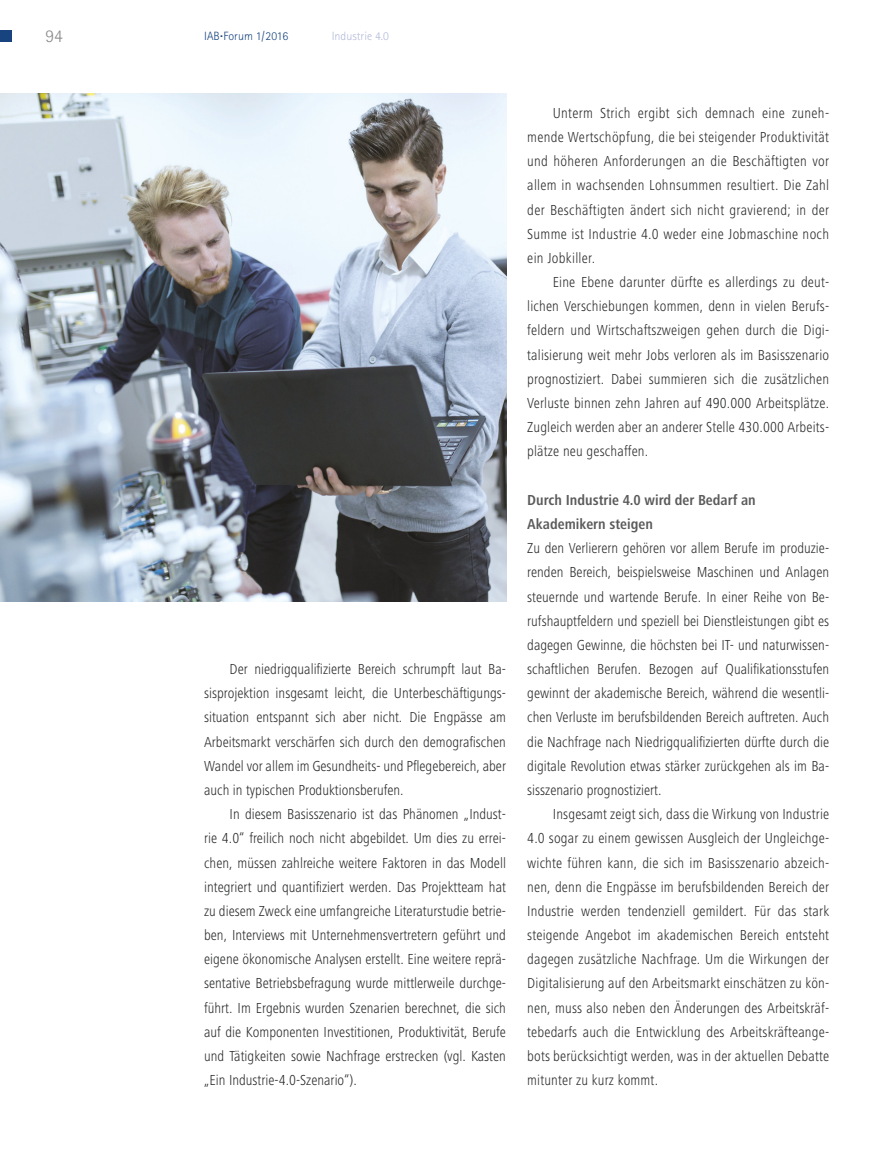
<style>
.page{position:relative;width:893px;height:1149px;background:#fff}
.page>*{position:absolute;margin:0;border:0;box-sizing:border-box;transform-origin:0 0}
.t1{font:300 18px "Rotis Sans Serif";color:#8b8a89}
.t2{font:300 condensed 15px/24.2px "Frutiger Next LT";color:#292b2a;text-align:justify}
.t3{font:700 condensed 15px/24.2px "Frutiger Next LT";color:#5c5b5b}
.t4{font:300 12px "Rotis Sans Serif";color:#17447e}
.t5{font:300 12px "Rotis Sans Serif";color:#b2b9d8}
</style>
<div class="page">
<img style="left:0;top:93px;width:506px;height:508px">
<div style="left:0;top:30px;width:12px;height:12px;background:#17447e"></div>
<p class="t1" style="left:45px;top:29px;width:19px">94</p>
<p class="t4" style="left:204px;top:32px;width:86px">IAB <sup>.</sup> Forum 1/2016</p>
<p class="t5" style="left:332px;top:32px;width:59px">Industrie 4.0</p>
<p class="t2" style="left:204px;top:658px;width:303px;text-indent:26px">Der niedrigqualifizierte Bereich schrumpft laut Ba&shy;sisprojektion insgesamt leicht, die Unterbeschäftigungs&shy;situation entspannt sich aber nicht. Die Engpässe am Arbeitsmarkt verschärfen sich durch den demografischen Wandel vor allem im Gesundheits- und Pflegebereich, aber auch in typischen Produktionsberufen.</p>
<p class="t2" style="left:204px;top:803px;width:303px;text-indent:26px">In diesem Basisszenario ist das Phänomen „Indust&shy;rie 4.0“ freilich noch nicht abgebildet. Um dies zu errei&shy;chen, müssen zahlreiche weitere Faktoren in das Modell integriert und quantifiziert werden. Das Projektteam hat zu diesem Zweck eine umfangreiche Literaturstudie betrie&shy;ben, Interviews mit Unternehmensvertretern geführt und eigene ökonomische Analysen erstellt. Eine weitere reprä&shy;sentative Betriebsbefragung wurde mittlerweile durchge&shy;führt. Im Ergebnis wurden Szenarien berechnet, die sich auf die Komponenten Investitionen, Produktivität, Berufe und Tätigkeiten sowie Nachfrage erstrecken (vgl. Kasten „Ein Industrie-4.0-Szenario“).</p>
<p class="t2" style="left:527px;top:102px;width:303px;text-indent:26px">Unterm Strich ergibt sich demnach eine zuneh&shy;mende Wertschöpfung, die bei steigender Produktivität und höheren Anforderungen an die Beschäftigten vor allem in wachsenden Lohnsummen resultiert. Die Zahl der Beschäftigten ändert sich nicht gravierend; in der Summe ist Industrie 4.0 weder eine Jobmaschine noch ein Jobkiller.</p>
<p class="t2" style="left:527px;top:271px;width:303px;text-indent:26px">Eine Ebene darunter dürfte es allerdings zu deut&shy;lichen Verschiebungen kommen, denn in vielen Berufs&shy;feldern und Wirtschaftszweigen gehen durch die Digi&shy;talisierung weit mehr Jobs verloren als im Basisszenario prognostiziert. Dabei summieren sich die zusätzlichen Verluste binnen zehn Jahren auf 490.000 Arbeitsplätze.<br>Zugleich werden aber an anderer Stelle 430.000 Arbeits&shy;plätze neu geschaffen.</p>
<p class="t3" style="left:527px;top:489px;width:230px">Durch Industrie 4.0 wird der Bedarf an<br>Akademikern steigen</p>
<p class="t2" style="left:527px;top:537px;width:303px">Zu den Verlierern gehören vor allem Berufe im produzie&shy;renden Bereich, beispielsweise Maschinen und Anlagen steuernde und wartende Berufe. In einer Reihe von Be&shy;rufshauptfeldern und speziell bei Dienstleistungen gibt es dagegen Gewinne, die höchsten bei IT- und naturwissen&shy;schaftlichen Berufen. Bezogen auf Qualifikationsstufen gewinnt der akademische Bereich, während die wesentli&shy;chen Verluste im berufsbildenden Bereich auftreten. Auch die Nachfrage nach Niedrigqualifizierten dürfte durch die digitale Revolution etwas stärker zurückgehen als im Ba&shy;sisszenario prognostiziert.</p>
<p class="t2" style="left:527px;top:803px;width:303px;text-indent:26px">Insgesamt zeigt sich, dass die Wirkung von Industrie 4.0 sogar zu einem gewissen Ausgleich der Ungleichge&shy;wichte führen kann, die sich im Basisszenario abzeich&shy;nen, denn die Engpässe im berufsbildenden Bereich der Industrie werden tendenziell gemildert. Für das stark steigende Angebot im akademischen Bereich entsteht dagegen zusätzliche Nachfrage. Um die Wirkungen der Digitalisierung auf den Arbeitsmarkt einschätzen zu kön&shy;nen, muss also neben den Änderungen des Arbeitskräf&shy;tebedarfs auch die Entwicklung des Arbeitskräfteange&shy;bots berücksichtigt werden, was in der aktuellen Debatte mitunter zu kurz kommt.</p>
</div>
